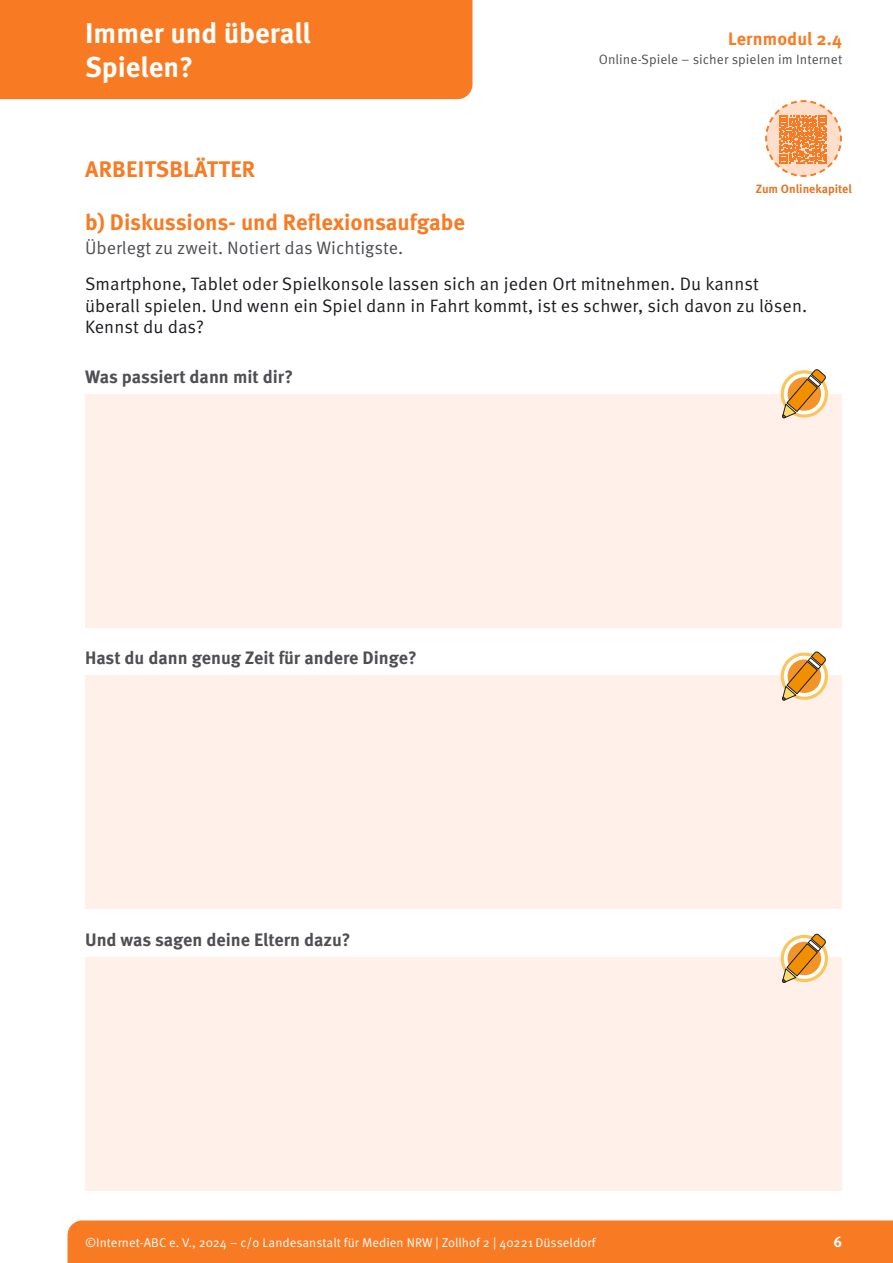
<style>
.page{position:relative;width:893px;height:1263px;background:#fff}
.page>*{position:absolute;margin:0;border:0;box-sizing:border-box;transform-origin:0 0}
.t1{font:700 28.5px/34.2px "Meta Pro";color:#fff}
.t2{font:700 22.5px "Meta Pro";color:#f87b24}
.t3{font:18px/21.6px "Meta Pro Norm";letter-spacing:.005em;color:#1b1c20}
.t4{font:700 18px "Meta Pro";color:#504e53}
.t5{font:18px "Meta Pro Norm";color:#504e53}
.t6{font:700 18px "Meta Pro";letter-spacing:.005em;color:#f87b24}
.t7{font:700 15px "Meta Pro";color:#fff}
.t8{font:13.5px "Meta Pro Norm";letter-spacing:.005em;color:#504e53}
.t9{font:12.75px "Meta Pro Norm";letter-spacing:.005em;color:#fff}
.t10{font:700 12px "Meta Pro";color:#e07727}
</style>
<div class="page">
<div style="left:0;top:0;width:472px;height:99px;background:#f87b24"></div>
<div style="left:68px;top:1220px;width:825px;height:43px;background:#f87b24"></div>
<svg style="left:765px;top:100px;width:77px;height:77px"></svg>
<div style="left:85px;top:394px;width:757px;height:234px;background:#fff1ea"></div>
<div style="left:85px;top:675px;width:757px;height:234px;background:#fff1ea"></div>
<div style="left:85px;top:957px;width:757px;height:234px;background:#fff1ea"></div>
<svg style="left:781px;top:933px;width:45px;height:50px"></svg>
<svg style="left:781px;top:651px;width:45px;height:50px"></svg>
<svg style="left:781px;top:369px;width:45px;height:50px"></svg>
<h1 class="t1" style="left:85px;top:14px;width:227px">Immer und überall<br>Spielen?</h1>
<p class="t2" style="left:85px;top:151px;width:172px">ARBEITSBLÄTTER</p>
<p class="t6" style="left:728px;top:24px;width:115px">Lernmodul 2.4</p>
<p class="t8" style="left:599px;top:49px;width:245px">Online-Spiele – sicher spielen im Internet</p>
<p class="t10" style="left:756px;top:180px;width:98px">Zum Onlinekapitel</p>
<p class="t2" style="left:85px;top:204px;width:381px">b) Diskussions- und Reflexionsaufgabe</p>
<p class="t5" style="left:85px;top:234px;width:320px">Überlegt zu zweit. Notiert das Wichtigste.</p>
<p class="t3" style="left:85px;top:272px;width:724px">Smartphone, Tablet oder Spielkonsole lassen sich an jeden Ort mitnehmen. Du kannst überall spielen. Und wenn ein Spiel dann in Fahrt kommt, ist es schwer, sich davon zu lösen.<br>Kennst du das?</p>
<p class="t4" style="left:85px;top:363px;width:210px">Was passiert dann mit dir?</p>
<p class="t4" style="left:85px;top:644px;width:333px">Hast du dann genug Zeit für andere Dinge?</p>
<p class="t4" style="left:85px;top:925px;width:267px">Und was sagen deine Eltern dazu?</p>
<p class="t9" style="left:85px;top:1232px;width:512px">©Internet-ABC e. V., 2024 – c/o Landesanstalt für Medien NRW | Zollhof 2 | 40221 Düsseldorf</p>
<p class="t7" style="left:833px;top:1230px;width:10px">6</p>
</div>
